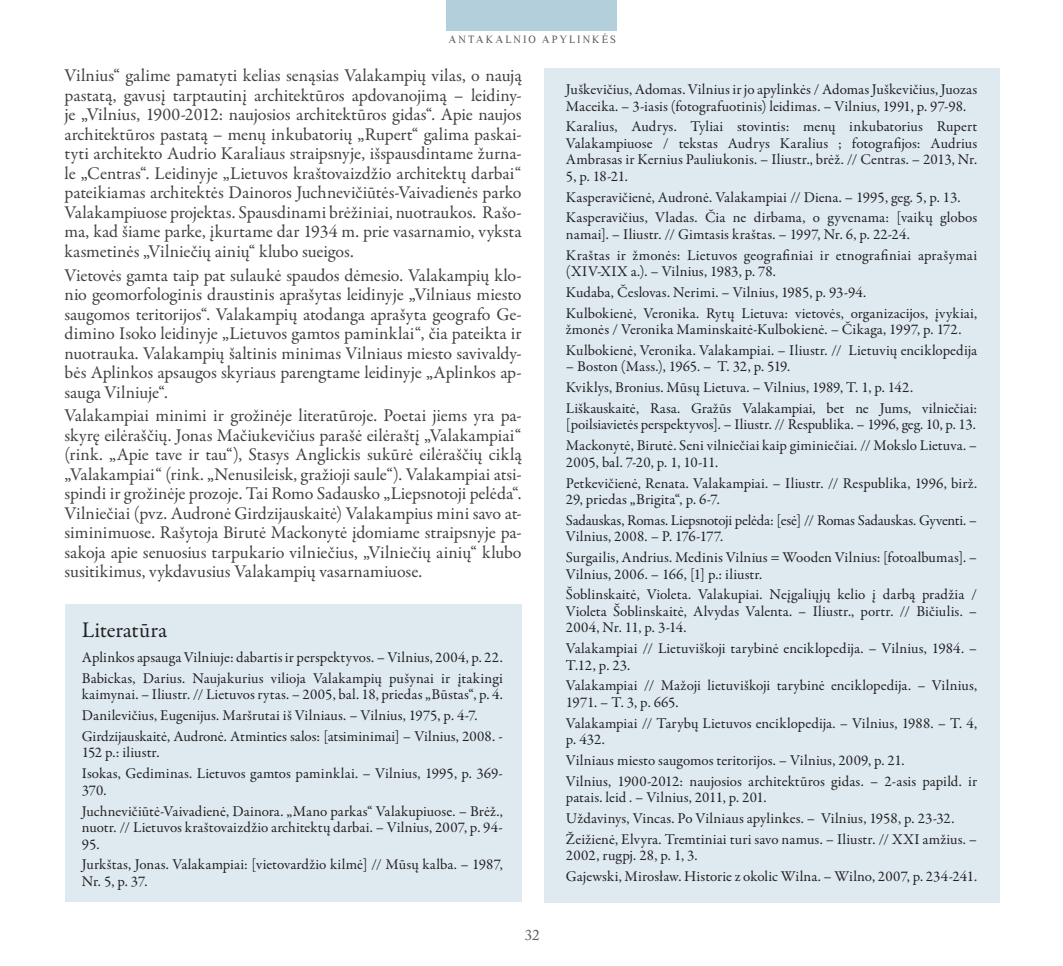
<style>
.page{position:relative;width:1063px;height:966px;background:#fff}
.page>*{position:absolute;margin:0;border:0;box-sizing:border-box;transform-origin:0 0}
.t1{font:22.5px "Garamond Premr Pro";letter-spacing:-.01em;color:#222122}
.t2{font:18px/19.5px "Garamond Premr Pro";color:#414042;text-align:justify}
.t3{font:15px/20.7px "Garamond Premr Pro";letter-spacing:.005em;color:#222122}
.t4{font:15px "Adobe Caslon Pro";color:#58595b}
.t5{font:10.5px "Aistika";letter-spacing:.195em;color:#58595b}
</style>
<div class="page">
<div style="left:446px;top:0;width:170px;height:30px;background:#b4cfdc"></div>
<div style="left:65px;top:604px;width:457px;height:297px;background:#dfeaf0"></div>
<div style="left:544px;top:68px;width:456px;height:833px;background:#dfeaf0"></div>
<p class="t5" style="left:449px;top:32px;width:169px">ANTAKALNIO APYLINKĖS</p>
<p class="t5" style="left:489px;top:33px;width:87px">ANTAKALNIS</p>
<p class="t2" style="left:65px;top:66px;width:459px">Vilnius“ galime pamatyti kelias senąsias Valakampių vilas, o naują pastatą, gavusį tarptautinį architektūros apdovanojimą – leidiny&shy;je „Vilnius, 1900-2012: naujosios architektūros gidas“. Apie naujos architektūros pastatą – menų inkubatorių „Rupert“ galima paskai&shy;tyti architekto Audrio Karaliaus straipsnyje, išspausdintame žurna&shy;le „Centras“. Leidinyje „Lietuvos kraštovaizdžio architektų darbai“ pateikiamas architektės Dainoros Juchnevičiūtės-Vaivadienės parko Valakampiuose projektas. Spausdinami brėžiniai, nuotraukos. Rašo&shy;ma, kad šiame parke, įkurtame dar 1934 m. prie vasarnamio, vyksta kasmetinės „Vilniečių ainių“ klubo sueigos.</p>
<p class="t2" style="left:65px;top:265px;width:459px">Vietovės gamta taip pat sulaukė spaudos dėmesio. Valakampių klo&shy;nio geomorfologinis draustinis aprašytas leidinyje „Vilniaus miesto saugomos teritorijos“. Valakampių atodanga aprašyta geografo Ge&shy;dimino Isoko leidinyje „Lietuvos gamtos paminklai“, čia pateikta ir nuotrauka. Valakampių šaltinis minimas Vilniaus miesto savivaldy&shy;bės Aplinkos apsaugos skyriaus parengtame leidinyje „Aplinkos ap&shy;sauga Vilniuje“.</p>
<p class="t2" style="left:65px;top:406px;width:459px">Valakampiai minimi ir grožinėje literatūroje. Poetai jiems yra pa&shy;skyrę eilėraščių. Jonas Mačiukevičius parašė eilėraštį „Valakampiai“ (rink. „Apie tave ir tau“), Stasys Anglickis sukūrė eilėraščių ciklą „Valakampiai“ (rink. „Nenusileisk, gražioji saule“). Valakampiai atsi&shy;spindi ir grožinėje prozoje. Tai Romo Sadausko „Liepsnotoji pelėda“.<br>Vilniečiai (pvz. Audronė Girdzijauskaitė) Valakampius mini savo at&shy;siminimuose. Rašytoja Birutė Mackonytė įdomiame straipsnyje pa&shy;sakoja apie senuosius tarpukario vilniečius, „Vilniečių ainių“ klubo susitikimus, vykdavusius Valakampių vasarnamiuose.</p>
<p class="t1" style="left:82px;top:616px;width:87px">Literatūra</p>
<p class="t3" style="left:82px;top:647px;width:423px">Aplinkos apsauga Vilniuje: dabartis ir perspektyvos. – Vilnius, 2004, p. 22.<br>Babickas, Darius. Naujakurius vilioja Valakampių pušynai ir įtakingi</p>
<p class="t3" style="left:82px;top:684px;width:423px">kaimynai. – Iliustr. // Lietuvos rytas. – 2005, bal. 18, priedas „Būstas“, p. 4.<br>Danilevičius, Eugenijus. Maršrutai iš Vilniaus. – Vilnius, 1975, p. 4-7.<br>Girdzijauskaitė, Audronė. Atminties salos: [atsiminimai] – Vilnius, 2008. -</p>
<p class="t3" style="left:82px;top:742px;width:423px">152 p.: iliustr.<br>Isokas, Gediminas. Lietuvos gamtos paminklai. – Vilnius, 1995, p. 369-</p>
<p class="t3" style="left:82px;top:779px;width:423px">370.<br>Juchnevičiūtė-Vaivadienė, Dainora. „Mano parkas“ Valakupiuose. – Brėž.,</p>
<p class="t3" style="left:82px;top:819px;width:423px;line-height:16.5px">nuotr. // Lietuvos kraštovaizdžio architektų darbai. – Vilnius, 2007, p. 94-<br>95.</p>
<p class="t3" style="left:82px;top:856px;width:423px;line-height:16.5px">Jurkštas, Jonas. Valakampiai: [vietovardžio kilmė] // Mūsų kalba. – 1987,<br>Nr. 5, p. 37.</p>
<p class="t4" style="left:525px;top:926px;width:16px">32</p>
<p class="t3" style="left:566px;top:81px;width:413px;line-height:16.5px">Juškevičius, Adomas. Vilnius ir jo apylinkės / Adomas Juškevičius, Juozas<br>Maceika. – 3-iasis (fotografuotinis) leidimas. – Vilnius, 1991, p. 97-98.</p>
<p class="t3" style="left:566px;top:119px;width:413px;line-height:16.5px;text-align:justify">Karalius, Audrys. Tyliai stovintis: menų inkubatorius Rupert Valakampiuose / tekstas Audrys Karalius ; fotografijos: Audrius Ambrasas ir Kernius Pauliukonis. – Iliustr., brėž. // Centras. – 2013, Nr.<br>5, p. 18-21.</p>
<p class="t3" style="left:566px;top:187px;width:413px">Kasperavičienė, Audronė. Valakampiai // Diena. – 1995, geg. 5, p. 13.<br>Kasperavičius, Vladas. Čia ne dirbama, o gyvenama: [vaikų globos</p>
<p class="t3" style="left:566px;top:224px;width:413px">namai]. – Iliustr. // Gimtasis kraštas. – 1997, Nr. 6, p. 22-24.<br>Kraštas ir žmonės: Lietuvos geografiniai ir etnografiniai aprašymai</p>
<p class="t3" style="left:566px;top:261px;width:413px">(XIV-XIX a.). – Vilnius, 1983, p. 78.<br>Kudaba, Česlovas. Nerimi. – Vilnius, 1985, p. 93-94.<br>Kulbokienė, Veronika. Rytų Lietuva: vietovės, organizacijos, įvykiai,</p>
<p class="t3" style="left:566px;top:319px;width:413px">žmonės / Veronika Maminskaitė-Kulbokienė. – Čikaga, 1997, p. 172.<br>Kulbokienė, Veronika. Valakampiai. – Iliustr. // Lietuvių enciklopedija</p>
<p class="t3" style="left:566px;top:356px;width:413px">– Boston (Mass.), 1965. – T. 32, p. 519.<br>Kviklys, Bronius. Mūsų Lietuva. – Vilnius, 1989, T. 1, p. 142.<br>Liškauskaitė, Rasa. Gražūs Valakampiai, bet ne Jums, vilniečiai:</p>
<p class="t3" style="left:566px;top:414px;width:413px">[poilsiavietės perspektyvos]. – Iliustr. // Respublika. – 1996, geg. 10, p. 13.<br>Mackonytė, Birutė. Seni vilniečiai kaip giminiečiai. // Mokslo Lietuva. –</p>
<p class="t3" style="left:566px;top:452px;width:413px">2005, bal. 7-20, p. 1, 10-11.<br>Petkevičienė, Renata. Valakampiai. – Iliustr. // Respublika, 1996, birž.</p>
<p class="t3" style="left:566px;top:489px;width:413px">29, priedas „Brigita“, p. 6-7.<br>Sadauskas, Romas. Liepsnotoji pelėda: [esė] // Romas Sadauskas. Gyventi. –</p>
<p class="t3" style="left:566px;top:526px;width:413px">Vilnius, 2008. – P. 176-177.<br>Surgailis, Andrius. Medinis Vilnius = Wooden Vilnius: [fotoalbumas]. –</p>
<p class="t3" style="left:566px;top:563px;width:413px">Vilnius, 2006. – 166, [1] p.: iliustr.<br>Šoblinskaitė, Violeta. Valakupiai. Neįgaliųjų kelio į darbą pradžia /</p>
<p class="t3" style="left:566px;top:603px;width:413px;line-height:16.5px">Violeta Šoblinskaitė, Alvydas Valenta. – Iliustr., portr. // Bičiulis. –<br>2004, Nr. 11, p. 3-14.</p>
<p class="t3" style="left:566px;top:640px;width:413px;line-height:16.5px">Valakampiai // Lietuviškoji tarybinė enciklopedija. – Vilnius, 1984. –<br>T.12, p. 23.</p>
<p class="t3" style="left:566px;top:677px;width:413px;line-height:16.5px">Valakampiai // Mažoji lietuviškoji tarybinė enciklopedija. – Vilnius,<br>1971. – T. 3, p. 665.</p>
<p class="t3" style="left:566px;top:714px;width:413px;line-height:16.5px">Valakampiai // Tarybų Lietuvos enciklopedija. – Vilnius, 1988. – T. 4, p. 432.</p>
<p class="t3" style="left:566px;top:750px;width:413px">Vilniaus miesto saugomos teritorijos. – Vilnius, 2009, p. 21.<br>Vilnius, 1900-2012: naujosios architektūros gidas. – 2-asis papild. ir</p>
<p class="t3" style="left:566px;top:787px;width:413px">patais. leid . – Vilnius, 2011, p. 201.<br>Uždavinys, Vincas. Po Vilniaus apylinkes. – Vilnius, 1958, p. 23-32.<br>Žeižienė, Elvyra. Tremtiniai turi savo namus. – Iliustr. // XXI amžius. –</p>
<p class="t3" style="left:566px;top:845px;width:413px">2002, rugpj. 28, p. 1, 3.<br>Gajewski, Mirosław. Historie z okolic Wilna. – Wilno, 2007, p. 234-241.</p>
</div>
